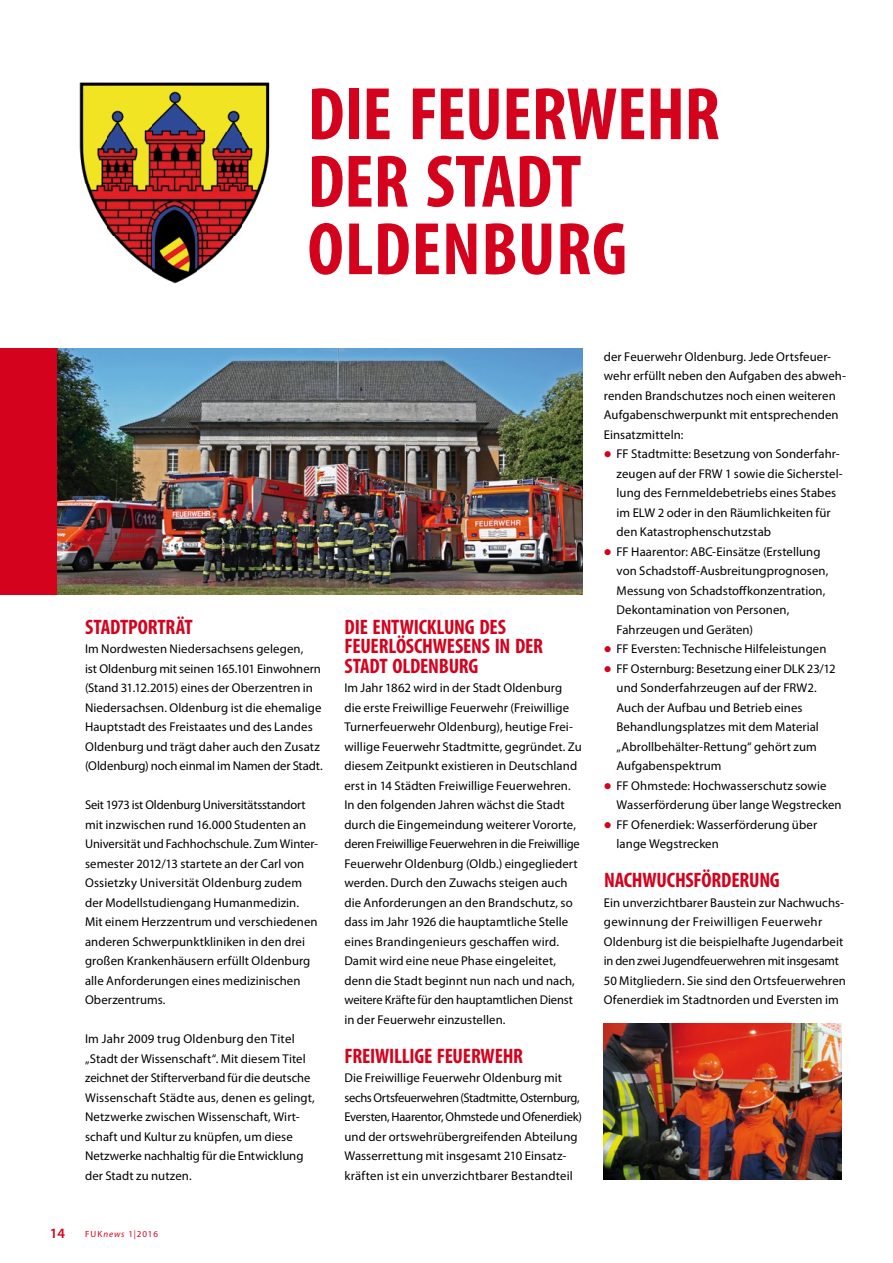
<style>
.page{position:relative;width:893px;height:1263px;background:#fff}
.page>*{position:absolute;margin:0;border:0;box-sizing:border-box;transform-origin:0 0}
.t1{font:700 condensed 75px/67.5px "Myriad Pro";letter-spacing:-.005em;color:#d4021d}
.t2{font:700 condensed 21px/19.5px "Myriad Pro";letter-spacing:-.01em;color:#d4021d}
.t3{font:600 14.25px "Myriad Pro";color:#d4021d}
.t4{font:12.75px/19.5px "Myriad Pro";letter-spacing:.005em;color:#000}
.t5{font:9px "Myriad Pro";letter-spacing:.11em;color:#d4021d}
.s1{font-style:italic}
</style>
<div class="page">
<div style="left:0;top:349px;width:57px;height:246px;background:#d4021d"></div>
<img style="left:57px;top:349px;width:526px;height:246px">
<img style="left:604px;top:1024px;width:238px;height:156px">
<img style="left:79px;top:82px;width:191px;height:202px">
<h1 class="t1" style="left:308px;top:79px;width:414px">DIE FEUERWEHR<br>DER STADT<br>OLDENBURG</h1>
<h2 class="t2" style="left:85px;top:617px;width:109px">STADTPORTRÄT</h2>
<p class="t4" style="left:85px;top:639px;width:239px">Im Nordwesten Niedersachsens gelegen,<br>ist Oldenburg mit seinen 165.101 Einwohnern (Stand 31.12.2015) eines der Oberzentren in Niedersachsen. Oldenburg ist die ehemalige Hauptstadt des Freistaates und des Landes Oldenburg und trägt daher auch den Zusatz (Oldenburg) noch einmal im Namen der Stadt.</p>
<p class="t4" style="left:85px;top:795px;width:234px">Seit 1973 ist Oldenburg Universitätsstandort mit inzwischen rund 16.000 Studenten an Universität und Fachhochschule. Zum Winter&shy;semester 2012/13 startete an der Carl von Ossietzky Universität Oldenburg zudem der Modellstudiengang Humanmedizin.<br>Mit einem Herzzentrum und verschiedenen anderen Schwerpunktkliniken in den drei großen Krankenhäusern erfüllt Oldenburg alle Anforderungen eines medizinischen Oberzentrums.</p>
<p class="t4" style="left:85px;top:1029px;width:231px">Im Jahr 2009 trug Oldenburg den Titel „Stadt der Wissenschaft“. Mit diesem Titel zeichnet der Stifterverband für die deutsche Wissenschaft Städte aus, denen es gelingt, Netzwerke zwischen Wissenschaft, Wirt&shy;schaft und Kultur zu knüpfen, um diese Netzwerke nachhaltig für die Entwicklung der Stadt zu nutzen.</p>
<p class="t3" style="left:50px;top:1224px;width:17px">14</p>
<p class="t5" style="left:85px;top:1228px;width:74px">FUK<span class="s1">news</span> 1|2016</p>
<h2 class="t2" style="left:345px;top:617px;width:200px">DIE ENTWICKLUNG DES<br>FEUERLÖSCHWESENS IN DER<br>STADT OLDENBURG</h2>
<p class="t4" style="left:344px;top:678px;width:239px">Im Jahr 1862 wird in der Stadt Oldenburg die erste Freiwillige Feuerwehr (Freiwillige Turnerfeuerwehr Oldenburg), heutige Frei&shy;willige Feuerwehr Stadtmitte, gegründet. Zu diesem Zeitpunkt existieren in Deutschland erst in 14 Städten Freiwillige Feuerwehren.<br>In den folgenden Jahren wächst die Stadt durch die Eingemeindung weiterer Vororte, deren Freiwillige Feuerwehren in die Freiwillige Feuerwehr Oldenburg (Oldb.) eingegliedert werden. Durch den Zuwachs steigen auch die Anforderungen an den Brandschutz, so dass im Jahr 1926 die hauptamtliche Stelle eines Brandingenieurs geschaffen wird.<br>Damit wird eine neue Phase eingeleitet, denn die Stadt beginnt nun nach und nach, weitere Kräfte für den hauptamtlichen Dienst in der Feuerwehr einzustellen.</p>
<h2 class="t2" style="left:345px;top:1046px;width:180px">FREIWILLIGE FEUERWEHR</h2>
<p class="t4" style="left:344px;top:1068px;width:239px">Die Freiwillige Feuerwehr Oldenburg mit sechs Ortsfeuerwehren (Stadtmitte, Osternburg, Eversten, Haarentor, Ohmstede und Ofenerdiek) und der ortswehrübergreifenden Abteilung Wasserrettung mit insgesamt 210 Einsatz&shy;kräften ist ein unverzichtbarer Bestandteil</p>
<p class="t4" style="left:604px;top:347px;width:244px">der Feuerwehr Oldenburg. Jede Ortsfeuer&shy;wehr erfüllt neben den Aufgaben des abweh&shy;renden Brandschutzes noch einen weiteren Aufgabenschwerpunkt mit entsprechenden Einsatzmitteln:</p>
<p class="t4" style="left:617px;top:444px;width:228px">FF Stadtmitte: Besetzung von Sonderfahr&shy;zeugen auf der FRW 1 sowie die Sicherstel&shy;lung des Fernmeldebetriebs eines Stabes im ELW 2 oder in den Räumlichkeiten für den Katastrophenschutzstab<br>FF Haarentor: ABC-Einsätze (Erstellung von Schadstoff-Ausbreitungprognosen, Messung von Schadstoffkonzentration, Dekontamination von Personen, Fahrzeugen und Geräten)<br>FF Eversten: Technische Hilfeleistungen<br>FF Osternburg: Besetzung einer DLK 23/12 und Sonderfahrzeugen auf der FRW2.<br>Auch der Aufbau und Betrieb eines Behandlungsplatzes mit dem Material „Abrollbehälter-Rettung“ gehört zum Aufgabenspektrum<br>FF Ohmstede: Hochwasserschutz sowie Wasserförderung über lange Wegstrecken FF Ofenerdiek: Wasserförderung über lange Wegstrecken</p>
<h2 class="t2" style="left:604px;top:870px;width:177px">NACHWUCHSFÖRDERUNG</h2>
<p class="t4" style="left:604px;top:893px;width:244px">Ein unverzichtbarer Baustein zur Nachwuchs&shy;gewinnung der Freiwilligen Feuerwehr Oldenburg ist die beispielhafte Jugendarbeit in den zwei Jugendfeuerwehren mit insgesamt 50 Mitgliedern. Sie sind den Ortsfeuerwehren Ofenerdiek im Stadtnorden und Eversten im</p>
</div>
